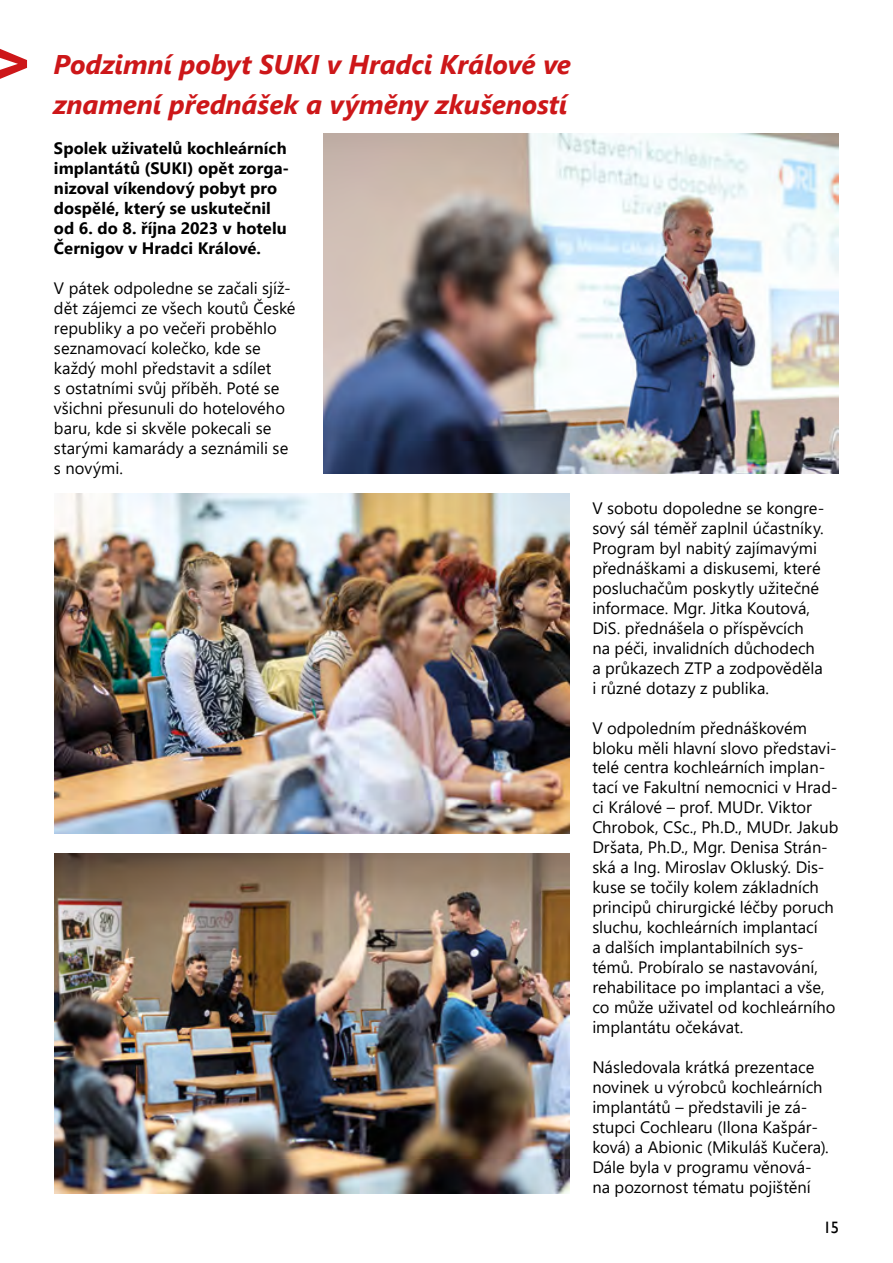
<style>
.page{position:relative;width:893px;height:1263px;background:#fff}
.page>*{position:absolute;margin:0;border:0;box-sizing:border-box;transform-origin:0 0}
.t1{font:italic 700 27px/39.9px "Segoe UI";letter-spacing:-.005em;color:#cd1719}
.t2{font:16.5px/20px "Segoe UI";color:#000}
.t3{font:700 16.5px/20px "Segoe UI";letter-spacing:.005em;color:#000}
.t4{font:16.5px "Gill Sans";color:#000}
</style>
<div class="page">
<svg style="left:0;top:49px;width:27px;height:30px"></svg>
<img style="left:54px;top:494px;width:516px;height:339px">
<img style="left:323px;top:134px;width:516px;height:340px">
<img style="left:54px;top:853px;width:516px;height:340px">
<h1 class="t1" style="left:53px;top:40px;width:519px">Podzimní pobyt SUKI v Hradci Králové ve znamení přednášek a výměny zkušeností</h1>
<p class="t3" style="left:54px;top:137px;width:237px">Spolek uživatelů kochleárních implantátů (SUKI) opět zorga&shy;nizoval víkendový pobyt pro dospělé, který se uskutečnil od 6. do 8. října 2023 v hotelu<br>Černigov v Hradci Králové.</p>
<p class="t2" style="left:54px;top:276px;width:243px">V pátek odpoledne se začali sjíž&shy;dět zájemci ze všech koutů České republiky a po večeři proběhlo seznamovací kolečko, kde se každý mohl představit a sdílet<br>s ostatními svůj příběh. Poté se všichni přesunuli do hotelového baru, kde si skvěle pokecali se starými kamarády a seznámili se s novými.</p>
<p class="t2" style="left:592px;top:496px;width:233px">V sobotu dopoledne se kongre&shy;sový sál téměř zaplnil účastníky.<br>Program byl nabitý zajímavými přednáškami a diskusemi, které posluchačům poskytly užitečné informace. Mgr. Jitka Koutová,<br>DiS. přednášela o příspěvcích na péči, invalidních důchodech a průkazech ZTP a zodpověděla i různé dotazy z publika.</p>
<p class="t2" style="left:592px;top:716px;width:248px">V odpoledním přednáškovém bloku měli hlavní slovo představi&shy;telé centra kochleárních implan&shy;tací ve Fakultní nemocnici v Hrad&shy;ci Králové – prof. MUDr. Viktor<br>Chrobok, CSc., Ph.D., MUDr. Jakub<br>Dršata, Ph.D., Mgr. Denisa Strán&shy;ská a Ing. Miroslav Okluský. Dis&shy;kuse se točily kolem základních principů chirurgické léčby poruch sluchu, kochleárních implantací<br>a dalších implantabilních sys&shy;témů. Probíralo se nastavování, rehabilitace po implantaci a vše, co může uživatel od kochleárního implantátu očekávat.</p>
<p class="t2" style="left:592px;top:1056px;width:238px">Následovala krátká prezentace novinek u výrobců kochleárních implantátů – představili je zá&shy;stupci Cochlearu (Ilona Kašpár&shy;ková) a Abionic (Mikuláš Kučera).<br>Dále byla v programu věnová&shy;na pozornost tématu pojištění</p>
<p class="t4" style="left:823px;top:1218px;width:17px">15</p>
</div>
